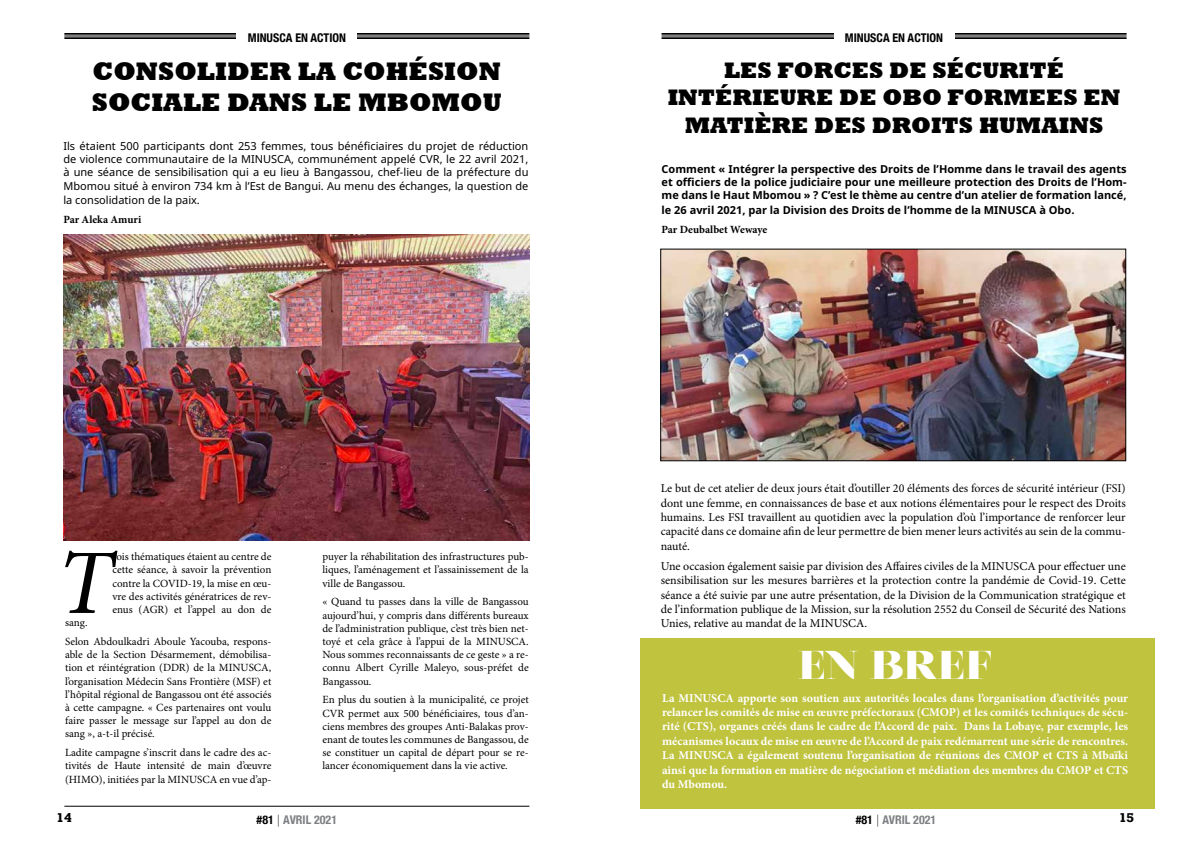
<style>
.page{position:relative;width:1191px;height:842px;background:#fff}
.page>*{position:absolute;margin:0;border:0;box-sizing:border-box;transform-origin:0 0}
.t1{font:italic 92.4px "Minion Pro";color:#000}
.t2{font:900 40px "Nouvelle Vague";letter-spacing:.035em;color:#fff}
.t3{font:800 26px/31.2px "Rockwell";color:#000}
.t4{font:800 23px/27.6px "Rockwell";color:#000;text-align:center}
.t5{font:12px/14.4px "Minion Pro";color:#000;text-align:justify}
.t6{font:700 12px/14.4px "Minion Pro";color:#fff;text-align:justify}
.t7{font:700 condensed 12px "Helvetica Neue";color:#000}
.t8{font:700 condensed 12px "Helvetica Neue";color:#7e8083}
.t9{font:700 12px "Rockwell";color:#000}
.t10{font:11px/13.2px "Minion Pro";color:#000;text-align:justify}
.t11{font:11px/13.2px "Noto Sans";color:#000;text-align:justify}
.t12{font:700 11px/13.2px "Noto Sans";color:#000;text-align:justify}
.t13{font:700 11px "Minion Pro";color:#000}
.s1{color:#000}
.s2{font-weight:100;font-stretch:normal;color:#000}
</style>
<div class="page">
<hr style="left:64px;top:806px;width:465px;height:1px;background:#000">
<hr style="left:64px;top:33px;width:465px;height:2px;background:#000">
<hr style="left:64px;top:36px;width:465px;height:1px;background:#000">
<hr style="left:64px;top:37px;width:465px;height:2px;background:#000">
<div style="left:237px;top:26px;width:120px;height:20px;background:#fff"></div>
<img style="left:63px;top:234px;width:466px;height:307px">
<hr style="left:661px;top:33px;width:465px;height:2px;background:#000">
<hr style="left:661px;top:36px;width:465px;height:1px;background:#000">
<hr style="left:661px;top:37px;width:465px;height:2px;background:#000">
<div style="left:834px;top:26px;width:120px;height:20px;background:#fff"></div>
<img style="left:662px;top:251px;width:462px;height:208px">
<div style="left:660px;top:249px;width:466px;height:212px;border:1px solid #000"></div>
<div style="left:641px;top:638px;width:514px;height:171px;background:#bfc33e"></div>
<p class="t7" style="left:248px;top:28px;width:100px">MINUSCA EN ACTION</p>
<h3 class="t3" style="left:92px;top:56px;width:411px">CONSOLIDER LA COHÉSION<br>SOCIALE DANS LE MBOMOU</h3>
<p class="t11" style="left:63px;top:139px;width:466px">Ils étaient 500 participants dont 253 femmes, tous bénéficiaires du projet de réduction de violence communautaire de la MINUSCA, communément appelé CVR, le 22 avril 2021, à une séance de sensibilisation qui a eu lieu à Bangassou, chef-lieu de la préfecture du Mbomou situé à environ 734 km à l’Est de Bangui. Au menu des échanges, la question de</p>
<p class="t11" style="left:63px;top:193px;width:138px">la consolidation de la paix.</p>
<p class="t13" style="left:63px;top:212px;width:79px">Par Aleka Amuri</p>
<h1 class="t1" style="left:57px;top:520px;width:57px">T</h1>
<p class="t10" style="left:112px;top:550px;width:160px">rois thématiques étaient au centre de cette séance, à savoir la prévention contre la COVID-19, la mise en œu&shy;vre des activités génératrices de rev&shy;enus (AGR) et l’appel au don de</p>
<p class="t10" style="left:65px;top:614px;width:208px;line-height:18.9px">sang.<br>Selon Abdoulkadri Aboule Yacouba, respons-</p>
<p class="t10" style="left:65px;top:648px;width:208px">able de la Section Désarmement, démobilisa&shy;tion et réintégration (DDR) de la MINUSCA, l’organisation Médecin Sans Frontière (MSF) et l’hôpital régional de Bangassou ont été associés à cette campagne. « Ces partenaires ont voulu faire passer le message sur l’appel au don de sang », a-t-il précisé.</p>
<p class="t10" style="left:65px;top:747px;width:208px">Ladite campagne s’inscrit dans le cadre des ac&shy;tivités de Haute intensité de main d’œuvre (HIMO), initiées par la MINUSCA en vue d’ap-</p>
<p class="t10" style="left:322px;top:550px;width:208px">puyer la réhabilitation des infrastructures pub&shy;liques, l’aménagement et l’assainissement de la ville de Bangassou.</p>
<p class="t10" style="left:322px;top:596px;width:208px">« Quand tu passes dans la ville de Bangassou aujourd’hui, y compris dans différents bureaux de l’administration publique, c’est très bien net&shy;toyé et cela grâce à l’appui de la MINUSCA.<br>Nous sommes reconnaissants de ce geste » a re&shy;connu Albert Cyrille Maleyo, sous-préfet de Bangassou.</p>
<p class="t10" style="left:322px;top:694px;width:208px">En plus du soutien à la municipalité, ce projet CVR permet aux 500 bénéficiaires, tous d’an&shy;ciens membres des groupes Anti-Balakas prov&shy;enant de toutes les communes de Bangassou, de se constituer un capital de départ pour se re&shy;lancer économiquement dans la vie active.</p>
<p class="t9" style="left:57px;top:810px;width:17px">14</p>
<p class="t8" style="left:257px;top:809px;width:82px"><span class="s1">#81</span> <span class="s2">|</span> AVRIL 2021</p>
<p class="t7" style="left:845px;top:28px;width:100px">MINUSCA EN ACTION</p>
<h3 class="t4" style="left:667px;top:56px;width:454px">LES FORCES DE SÉCURITÉ<br>INTÉRIEURE DE OBO FORMEES EN<br>MATIÈRE DES DROITS HUMAINS</h3>
<p class="t12" style="left:661px;top:162px;width:466px">Comment « Intégrer la perspective des Droits de l’Homme dans le travail des agents et officiers de la police judiciaire pour une meilleure protection des Droits de l’Hom&shy;me dans le Haut Mbomou » ? C’est le thème au centre d’un atelier de formation lancé,</p>
<p class="t12" style="left:661px;top:203px;width:414px">le 26 avril 2021, par la Division des Droits de l’homme de la MINUSCA à Obo.</p>
<p class="t13" style="left:661px;top:221px;width:107px">Par Deubalbet Wewaye</p>
<p class="t5" style="left:660px;top:482px;width:466px">Le but de cet atelier de deux jours était d’outiller 20 éléments des forces de sécurité intérieur (FSI) dont une femme, en connaissances de base et aux notions élémentaires pour le respect des Droits humains. Les FSI travaillent au quotidien avec la population d’où l’importance de renforcer leur capacité dans ce domaine afin de leur permettre de bien mener leurs activités au sein de la commu&shy;nauté.</p>
<p class="t5" style="left:660px;top:559px;width:466px">Une occasion également saisie par division des Affaires civiles de la MINUSCA pour effectuer une sensibilisation sur les mesures barrières et la protection contre la pandémie de Covid-19. Cette séance a été suivie par une autre présentation, de la Division de la Communication stratégique et de l’information publique de la Mission, sur la résolution 2552 du Conseil de Sécurité des Nations Unies, relative au mandat de la MINUSCA.</p>
<h2 class="t2" style="left:799px;top:643px;width:194px">EN BREF</h2>
<p class="t6" style="left:662px;top:690px;width:467px">La MINUSCA apporte son soutien aux autorités locales dans l’organisation d’activités pour relancer les comités de mise en œuvre préfectoraux (CMOP) et les comités techniques de sécu&shy;rité (CTS), organes créés dans le cadre de l’Accord de paix. Dans la Lobaye, par exemple, les mécanismes locaux de mise en œuvre de l’Accord de paix redémarrent une série de rencontres.<br>La MINUSCA a également soutenu l’organisation de réunions des CMOP et CTS à Mbaïki ainsi que la formation en matière de négociation et médiation des membres du CMOP et CTS du Mbomou.</p>
<p class="t8" style="left:855px;top:809px;width:82px"><span class="s1">#81</span> <span class="s2">|</span> AVRIL 2021</p>
<p class="t9" style="left:1119px;top:810px;width:17px">15</p>
</div>
